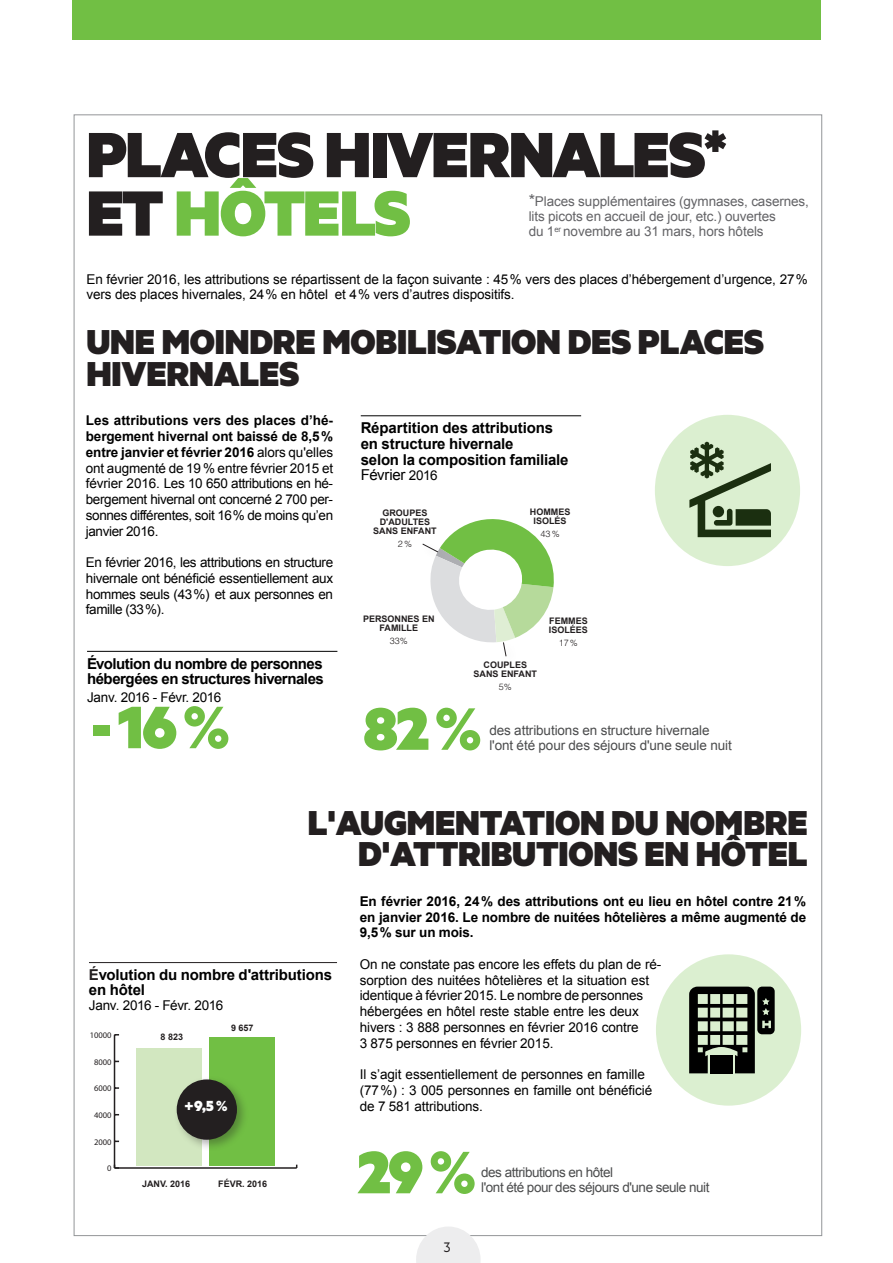
<style>
.page{position:relative;width:893px;height:1263px;background:#fff}
.page>*{position:absolute;margin:0;border:0;box-sizing:border-box;transform-origin:0 0}
.t1{font:900 72px/58.5px "Metric";letter-spacing:-.03em;color:#231f20}
.t2{font:900 67.5px "Metric";color:#71bf44}
.t3{font:900 39px/31.5px "Metric";letter-spacing:-.005em;color:#231f20;text-align:right}
.t4{font:900 16.5px "Metric";color:#fff}
.t5{font:15.6px "Metric";color:#231f20}
.t6{font:700 15px/15.8px "Arial";letter-spacing:-.015em;color:#000}
.t7{font:13.5px/15.8px "Arial";letter-spacing:-.01em;color:#000}
.t8{font:700 13.5px/15.8px "Arial";letter-spacing:-.01em;color:#000;text-align:justify}
.t9{font:13.5px/15px "Arial";letter-spacing:-.01em;color:#636366}
.t10{font:13.5px/15px "Arial";letter-spacing:-.01em;color:#4b4c4d}
.t11{font:13.5px/15px "Arial";letter-spacing:-.035em;color:#4b4c4d}
.t12{font:13.5px "Arial";letter-spacing:-.03em;color:#000}
.t13{font:700 9px/9px "Arial";color:#231f20}
.t14{font:300 9px "Helvetica";color:#231f20}
.t15{font:8.55px "Myriad Pro";color:#231f20}
.s1{color:#71bf44}
.s2{font-size:16.5px}
.s3{font-weight:700}
.s4{font-weight:400}
.s5{font-weight:400;font-size:13.5px}
.s6{color:#231f20}
</style>
<div class="page">
<svg style="left:416px;top:1227px;width:65px;height:36px"></svg>
<div style="left:72px;top:0;width:749px;height:39px;background:#71bf44"></div>
<div style="left:656px;top:954px;width:145px;height:152px;background:#dbefd0;border-radius:50%"></div>
<svg style="left:689px;top:986px;width:86px;height:87px"></svg>
<hr style="left:87px;top:651px;width:250px;height:1px;background:#000">
<hr style="left:89px;top:962px;width:248px;height:1px;background:#231f20">
<hr style="left:115px;top:1167px;width:182px;height:2px;background:#231f20">
<hr style="left:114px;top:1035px;width:1px;height:133px;background:#231f20">
<div style="left:209px;top:1037px;width:66px;height:129px;background:#71bf44"></div>
<div style="left:136px;top:1048px;width:66px;height:118px;background:#d2e7c0"></div>
<div style="left:173px;top:1075px;width:76px;height:76px;background:#231f20;opacity:.35"></div>
<div style="left:177px;top:1079px;width:60px;height:61px;background:#231f20;border-radius:50%"></div>
<svg style="left:655px;top:415px;width:145px;height:151px;background:#baceaf"></svg>
<hr style="left:361px;top:415px;width:220px;height:1px;background:#000">
<svg style="left:422px;top:519px;width:132px;height:138px"></svg>
<h1 class="t1" style="left:87px;top:123px;width:643px">PLACES HIVERNALES*<br>ET <span class="s1">HÔTELS</span></h1>
<p class="t7" style="left:87px;top:271px;width:723px">En février 2016, les attributions se répartissent de la façon suivante : 45% vers des places d’hébergement d’urgence, 27% vers des places hivernales, 24% en hôtel et 4% vers d’autres dispositifs.</p>
<p class="t9" style="left:529px;top:194px;width:282px"><span class="s2">*</span>Places supplémentaires (gymnases, casernes, lits picots en accueil de jour, etc.) ouvertes<br>du 1<sup>er</sup> novembre au 31 mars, hors hôtels</p>
<h3 class="t3" style="left:87px;top:325px;width:24px">UNE</h3>
<h3 class="t3" style="left:162px;top:325px;width:23px">MOINDRE</h3>
<h3 class="t3" style="left:322px;top:325px;width:156px">MOBILISATION</h3>
<h3 class="t3" style="left:568px;top:325px;width:197px">DES PLACES</h3>
<h3 class="t3" style="left:86px;top:357px;width:214px">HIVERNALES</h3>
<p class="t7" style="left:86px;top:413px;width:249px;text-align:justify"><span class="s3">Les attributions vers des places d’hé&shy;bergement hivernal ont baissé de 8,5% entre janvier et février 2016</span> alors qu'elles ont augmenté de 19 % entre février 2015 et février 2016. Les 10 650 attributions en hé&shy;bergement hivernal ont concerné 2 700 per&shy;sonnes différentes, soit 16% de moins qu’en janvier 2016.</p>
<p class="t7" style="left:86px;top:555px;width:249px;text-align:justify">En février 2016, les attributions en structure hivernale ont bénéficié essentiellement aux hommes seuls (43%) et aux personnes en famille (33%).</p>
<p class="t6" style="left:87px;top:656px;width:238px;line-height:15px">évolution du nombre de personnes hébergées en structures hivernales</p>
<p class="t12" style="left:87px;top:688px;width:136px">Janv. 2016 - Févr. 2016</p>
<h2 class="t2" style="left:91px;top:685px;width:140px">-16%</h2>
<p class="t6" style="left:361px;top:420px;width:209px">Répartition des attributions en structure hivernale<br>selon la composition familiale<br><span class="s4">Février</span> <span class="s5">2016</span></p>
<p class="t13" style="left:380px;top:508px;width:49px;text-indent:3px">Groupes d'Adulte</p>
<p class="t13" style="left:373px;top:517px;width:63px;text-indent:51px">s sans en fant</p>
<p class="t14" style="left:398px;top:538px;width:16px">2%</p>
<p class="t13" style="left:530px;top:508px;width:41px;text-align:center">HOMMES isolés</p>
<p class="t14" style="left:541px;top:529px;width:21px">43%</p>
<p class="t13" style="left:363px;top:615px;width:39px">Personne</p>
<p class="t13" style="left:380px;top:615px;width:50px;text-indent:34px">s en<br>FAMILLE</p>
<p class="t14" style="left:390px;top:635px;width:20px">33%</p>
<p class="t13" style="left:549px;top:617px;width:41px">FEMMES isolées</p>
<p class="t14" style="left:559px;top:637px;width:21px">17%</p>
<p class="t13" style="left:474px;top:660px;width:65px;text-align:center">COU PLES<br>SANS ENFANT</p>
<p class="t14" style="left:499px;top:681px;width:15px">5%</p>
<h2 class="t2" style="left:363px;top:686px;width:120px">82%</h2>
<p class="t10" style="left:489px;top:723px;width:244px">des attributions en structure hivernale l'ont été pour des séjours d'une seule nuit</p>
<h3 class="t3" style="left:308px;top:805px;width:502px">L'AUGMENTATION DU NOMBRE<br>D'ATTRIBUTIONS EN HÔTEL</h3>
<p class="t6" style="left:89px;top:968px;width:245px;line-height:15px"><span class="s6">é</span>volution du nombre d'attributions en hôtel</p>
<p class="t12" style="left:89px;top:996px;width:136px">Janv. 2016 - Févr. 2016</p>
<p class="t15" style="left:90px;top:1030px;width:23px">10000</p>
<p class="t13" style="left:161px;top:1033px;width:24px">8 823</p>
<p class="t15" style="left:94px;top:1056px;width:19px">8000</p>
<p class="t15" style="left:94px;top:1083px;width:19px">6000</p>
<p class="t13" style="left:231px;top:1023px;width:24px">9 657</p>
<p class="t15" style="left:94px;top:1110px;width:19px">4000</p>
<p class="t15" style="left:94px;top:1136px;width:19px">2000</p>
<p class="t15" style="left:107px;top:1163px;width:6px">0</p>
<p class="t4" style="left:184px;top:1096px;width:45px">+9,5%</p>
<p class="t13" style="left:142px;top:1180px;width:50px">JanV. 2016</p>
<p class="t13" style="left:218px;top:1179px;width:51px">févr. 2016</p>
<p class="t8" style="left:360px;top:893px;width:448px">En février 2016, 24% des attributions ont eu lieu en hôtel contre 21% en janvier 2016. Le nombre de nuitées hôtelières a même augmenté de 9,5% sur un mois.</p>
<p class="t7" style="left:360px;top:956px;width:303px">On ne constate pas encore les effets du plan de ré&shy;sorption des nuitées hôtelières et la situation est identique à février 2015. Le nombre de personnes hébergées en hôtel reste stable entre les deux hivers : 3 888 personnes en février 2016 contre<br>3 875 personnes en février 2015.</p>
<p class="t7" style="left:360px;top:1066px;width:294px">Il s’agit essentiellement de personnes en famille (77 %) : 3 005 personnes en famille ont bénéficié de 7 581 attributions.</p>
<h2 class="t2" style="left:357px;top:1130px;width:120px">29%</h2>
<p class="t11" style="left:481px;top:1165px;width:230px">des attributions en hôtel<br>l'ont été pour des séjours d'une seule nuit</p>
<p class="t5" style="left:444px;top:1238px;width:8px">3</p>
</div>
